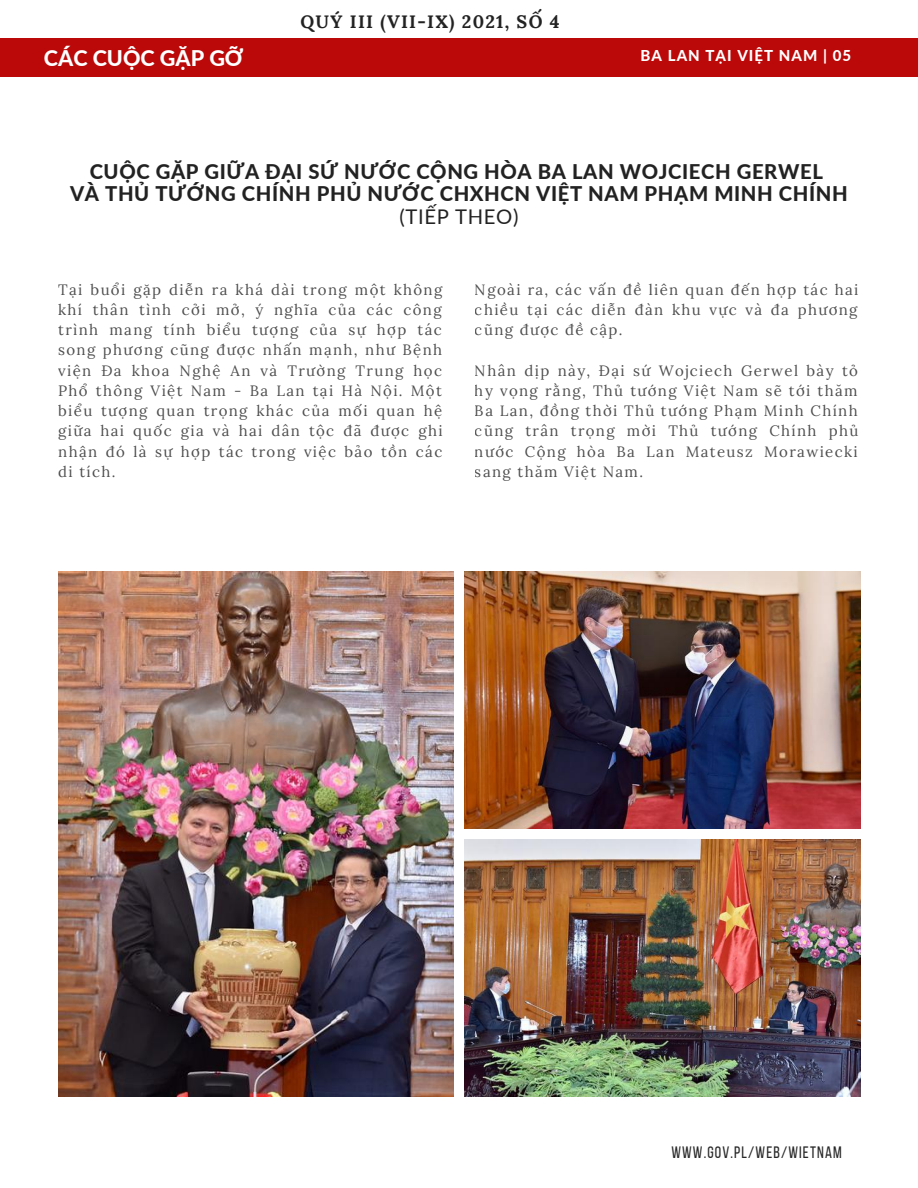
<style>
.page{position:relative;width:918px;height:1188px;background:#fff}
.page>*{position:absolute;margin:0;border:0;box-sizing:border-box;transform-origin:0 0}
.t1{font:800 21.6px "Lato";color:#fff}
.t2{font:800 20.25px/22.5px "Lato";letter-spacing:.03em;color:#222;text-align:center}
.t3{font:20.25px "Lato";letter-spacing:.03em;color:#222}
.t4{font:700 18px "Lora";letter-spacing:.07em;color:#222}
.t5{font:16.5px "Bebas Neue";letter-spacing:.07em;color:#282828}
.t6{font:15px/20.2px "Lora";letter-spacing:.09em;color:#000;text-align:justify}
.t7{font:800 15px "Lato";letter-spacing:.07em;color:#fff}
</style>
<div class="page">
<img style="left:58px;top:572px;width:395px;height:524px">
<img style="left:464px;top:572px;width:396px;height:256px">
<img style="left:464px;top:840px;width:396px;height:256px">
<div style="left:0;top:38px;width:918px;height:39px;background:#bb0808"></div>
<p class="t4" style="left:300px;top:10px;width:261px">QUÝ III (VII-IX) 2021, SỐ 4</p>
<h1 class="t1" style="left:44px;top:44px;width:201px">CÁC CUỘC GẶP GỠ</h1>
<p class="t7" style="left:641px;top:47px;width:212px">BA LAN TẠI VIỆT NAM | 05</p>
<h2 class="t2" style="left:70px;top:159px;width:779px">CUỘC GẶP GIỮA ĐẠI SỨ NƯỚC CỘNG HÒA BA LAN WOJCIECH GERWEL<br>VÀ THỦ TƯỚNG CHÍNH PHỦ NƯỚC CHXHCN VIỆT NAM PHẠM MINH CHÍNH</h2>
<h2 class="t3" style="left:400px;top:204px;width:120px">(TIẾP THEO)</h2>
<p class="t6" style="left:58px;top:279px;width:386px">Tại buổi gặp diễn ra khá dài trong một không khí thân tình cởi mở, ý nghĩa của các công trình mang tính biểu tượng của sự hợp tác song phương cũng được nhấn mạnh, như Bệnh viện Đa khoa Nghệ An và Trường Trung học Phổ thông Việt Nam - Ba Lan tại Hà Nội. Một biểu tượng quan trọng khác của mối quan hệ giữa hai quốc gia và hai dân tộc đã được ghi nhận đó là sự hợp tác trong việc bảo tồn các di tích.</p>
<p class="t6" style="left:475px;top:279px;width:385px">Ngoài ra, các vấn đề liên quan đến hợp tác hai chiều tại các diễn đàn khu vực và đa phương cũng được đề cập.</p>
<p class="t6" style="left:475px;top:360px;width:385px">Nhân dịp này, Đại sứ Wojciech Gerwel bày tỏ hy vọng rằng, Thủ tướng Việt Nam sẽ tới thăm Ba Lan, đồng thời Thủ tướng Phạm Minh Chính cũng trân trọng mời Thủ tướng Chính phủ nước Cộng hòa Ba Lan Mateusz Morawiecki sang thăm Việt Nam.</p>
<p class="t5" style="left:671px;top:1146px;width:172px">WWW.GOV.PL/WEB/WIETNAM</p>
</div>
